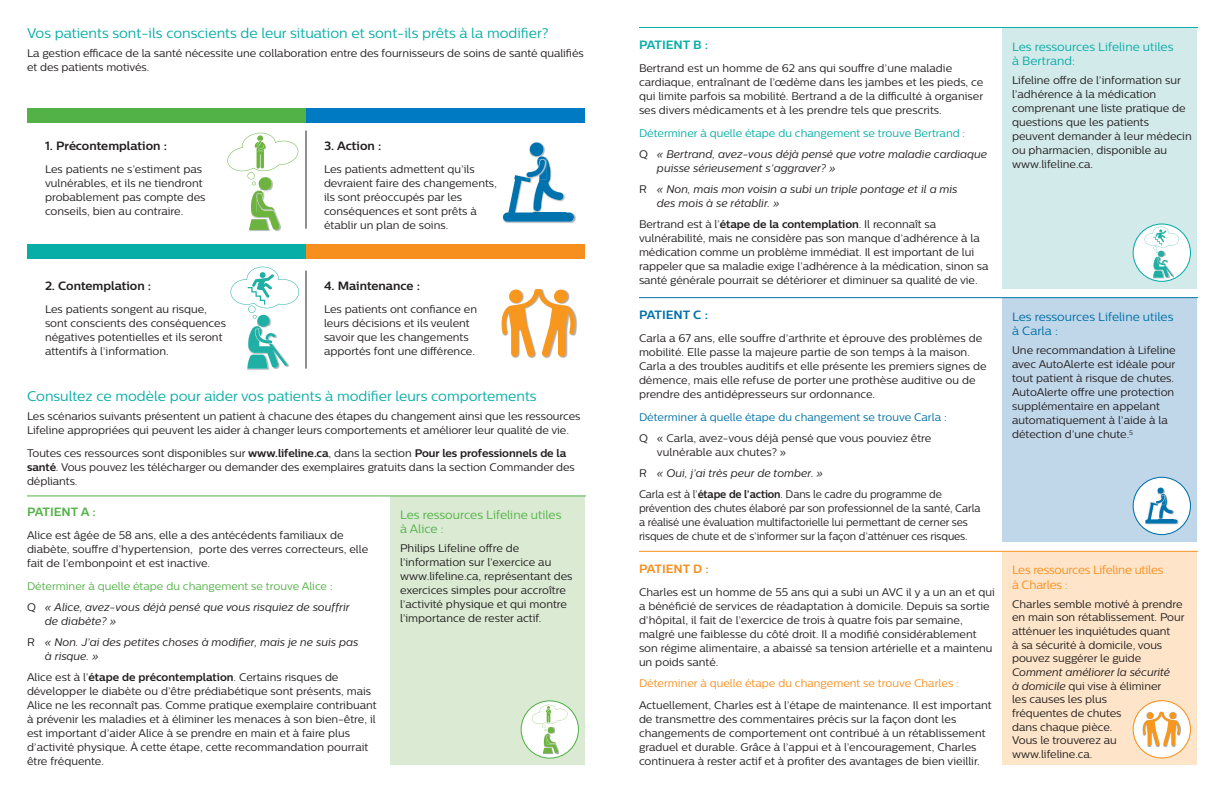
<style>
.page{position:relative;width:1224px;height:792px;background:#fff}
.page>*{position:absolute;margin:0;border:0;box-sizing:border-box;transform-origin:0 0}
.t1{font:14px "Centrale Sans";color:#07ada7}
.t2{font:700 12px "Centrale Sans";color:#231f20}
.t3{font:12px/14.4px "Centrale Sans";color:#07ada7}
.t4{font:12px/14.4px "Centrale Sans";letter-spacing:-.02em;color:#f68f1e}
.t5{font:12px/14.4px "Centrale Sans";color:#0071a7}
.t6{font:12px/14.4px "Centrale Sans";color:#53b247}
.t7{font:700 12px "Centrale Sans";color:#53b247}
.t8{font:700 12px "Centrale Sans";color:#07ada7}
.t9{font:700 12px "Centrale Sans";color:#0071a7}
.t10{font:700 12px "Centrale Sans";color:#f68f1e}
.t11{font:11px/14px "Centrale Sans";color:#231f20}
.t12{font:italic 11px/21.2px "Centrale Sans";color:#231f20}
.t13{font:11px/14px "Centrale Sans";color:#231f20;scale:.95 1}
.t14{font:11px "Centrale Sans";color:#f68f1e}
.t15{font:11px "Centrale Sans";color:#0071a7}
.s1{font-weight:700}
.s2{font-style:normal;color:#53b247}
.s3{font-style:normal}
.s4{font-style:italic}
.s5{font-style:normal;color:#07ada7}
</style>
<div class="page">
<div style="left:304px;top:245px;width:281px;height:14px;background:#f68f1e"></div>
<div style="left:305px;top:108px;width:280px;height:15px;background:#007bc3"></div>
<div style="left:390px;top:497px;width:195px;height:268px;background:#daead3"></div>
<div style="left:27px;top:108px;width:279px;height:15px;background:#53b247"></div>
<div style="left:27px;top:245px;width:279px;height:14px;background:#07ada7"></div>
<svg style="left:227px;top:133px;width:71px;height:98px"></svg>
<img style="left:248px;top:369px;width:21px;height:1px">
<svg style="left:231px;top:267px;width:68px;height:102px"></svg>
<img style="left:505px;top:214px;width:71px;height:9px">
<svg style="left:503px;top:142px;width:71px;height:80px"></svg>
<img style="left:501px;top:313px;width:76px;height:45px">
<svg style="left:502px;top:289px;width:73px;height:68px"></svg>
<hr style="left:27px;top:495px;width:559px;height:1px;background:#53b247">
<hr style="left:305px;top:131px;width:1px;height:98px;background:#231f20">
<hr style="left:305px;top:271px;width:1px;height:98px;background:#231f20">
<div style="left:1002px;top:28px;width:195px;height:261px;background:#d3eaea"></div>
<hr style="left:639px;top:27px;width:559px;height:1px;background:#07ada7">
<div style="left:1002px;top:298px;width:195px;height:244px;background:#c0d6e9"></div>
<hr style="left:639px;top:297px;width:559px;height:1px;background:#0071a7">
<div style="left:1002px;top:552px;width:195px;height:213px;background:#fee5c9"></div>
<hr style="left:639px;top:551px;width:559px;height:1px;background:#f68f1e">
<svg style="left:521px;top:700px;width:58px;height:59px"></svg>
<svg style="left:1133px;top:700px;width:58px;height:59px"></svg>
<svg style="left:1133px;top:224px;width:58px;height:58px"></svg>
<svg style="left:1133px;top:477px;width:58px;height:58px"></svg>
<p class="t1" style="left:27px;top:27px;width:523px">Vos patients sont-ils conscients de leur situation et sont-ils prêts à la modifier?</p>
<p class="t11" style="left:27px;top:46px;width:558px">La gestion efficace de la santé nécessite une collaboration entre des fournisseurs de soins de santé qualifiés et des patients motivés.</p>
<p class="t2" style="left:45px;top:141px;width:123px">1. Précontemplation :</p>
<p class="t11" style="left:45px;top:163px;width:162px">Les patients ne s’estiment pas vulnérables, et ils ne tiendront probablement pas compte des conseils, bien au contraire.</p>
<p class="t2" style="left:324px;top:141px;width:59px">3. Action :</p>
<p class="t11" style="left:324px;top:163px;width:174px">Les patients admettent qu’ils devraient faire des changements, ils sont préoccupés par les conséquences et sont prêts à établir un plan de soins.</p>
<p class="t2" style="left:45px;top:281px;width:108px">2. Contemplation :</p>
<p class="t11" style="left:45px;top:303px;width:183px">Les patients songent au risque, sont conscients des conséquences négatives potentielles et ils seront attentifs à l’information.</p>
<p class="t2" style="left:324px;top:281px;width:98px">4. Maintenance :</p>
<p class="t11" style="left:324px;top:303px;width:155px">Les patients ont confiance en leurs décisions et ils veulent savoir que les changements apportés font une différence.</p>
<p class="t1" style="left:27px;top:391px;width:511px">Consultez ce modèle pour aider vos patients à modifier leurs comportements</p>
<p class="t11" style="left:27px;top:410px;width:555px">Les scénarios suivants présentent un patient à chacune des étapes du changement ainsi que les ressources<br>Lifeline appropriées qui peuvent les aider à changer leurs comportements et améliorer leur qualité de vie.</p>
<p class="t11" style="left:27px;top:447px;width:549px">Toutes ces ressources sont disponibles sur <span class="s1">www.lifeline.ca</span>, dans la section <span class="s1">Pour les professionnels de la santé</span>. Vous pouvez les télécharger ou demander des exemplaires gratuits dans la section Commander des dépliants.</p>
<p class="t7" style="left:27px;top:508px;width:70px">PATIENT A :</p>
<p class="t11" style="left:27px;top:529px;width:343px">Alice est âgée de 58 ans, elle a des antécédents familiaux de diabète, souffre d’hypertension, porte des verres correcteurs, elle fait de l’embonpoint et est inactive.</p>
<p class="t12" style="left:27px;top:576px;width:324px"><span class="s2">Déterminer à quelle étape du changement se trouve Alice :<br></span><span class="s3">Q</span> « Alice, avez-vous déjà pensé que vous risquiez de souffrir</p>
<p class="t12" style="left:27px;top:611px;width:333px;text-indent:18px">de diabète? »<br><span class="s3">R</span> « Non. J’ai des petites choses à modifier, mais je ne suis pas</p>
<p class="t11" style="left:27px;top:646px;width:313px;line-height:21.2px;text-indent:18px"><span class="s4">à risque. »<br></span>Alice est à l’<span class="s1">étape de précontemplation</span>. Certains risques de</p>
<p class="t11" style="left:27px;top:685px;width:351px">développer le diabète ou d’être prédiabétique sont présents, mais Alice ne les reconnaît pas. Comme pratique exemplaire contribuant à prévenir les maladies et à éliminer les menaces à son bien-être, il est important d’aider Alice à se prendre en main et à faire plus d’activité physique. À cette étape, cette recommandation pourrait être fréquente.</p>
<p class="t6" style="left:400px;top:509px;width:163px">Les ressources Lifeline utiles à Alice :</p>
<p class="t11" style="left:400px;top:542px;width:174px">Philips Lifeline offre de l’information sur l’exercice au www.lifeline.ca, représentant des exercices simples pour accroître l’activité physique et qui montre l’importance de rester actif.</p>
<p class="t8" style="left:639px;top:40px;width:71px">PATIENT B :</p>
<p class="t11" style="left:639px;top:62px;width:346px">Bertrand est un homme de 62 ans qui souffre d’une maladie cardiaque, entraînant de l’œdème dans les jambes et les pieds, ce qui limite parfois sa mobilité. Bertrand a de la difficulté à organiser ses divers médicaments et à les prendre tels que prescrits.</p>
<p class="t12" style="left:639px;top:123px;width:350px"><span class="s5">Déterminer à quelle étape du changement se trouve Bertrand :<br></span><span class="s3">Q</span> « Bertrand, avez-vous déjà pensé que votre maladie cardiaque</p>
<p class="t12" style="left:639px;top:158px;width:320px;text-indent:18px">puisse sérieusement s’aggraver? »<br><span class="s3">R</span> « Non, mais mon voisin a subi un triple pontage et il a mis</p>
<p class="t11" style="left:639px;top:193px;width:299px;line-height:21.2px;text-indent:18px"><span class="s4">des mois à se rétablir. »<br></span>Bertrand est à l’<span class="s1">étape de la contemplation</span>. Il reconnaît sa</p>
<p class="t11" style="left:639px;top:232px;width:351px">vulnérabilité, mais ne considère pas son manque d’adhérence à la médication comme un problème immédiat. Il est important de lui rappeler que sa maladie exige l’adhérence à la médication, sinon sa santé générale pourrait se détériorer et diminuer sa qualité de vie.</p>
<p class="t9" style="left:639px;top:311px;width:70px">PATIENT C :</p>
<p class="t11" style="left:639px;top:332px;width:349px">Carla a 67 ans, elle souffre d’arthrite et éprouve des problèmes de mobilité. Elle passe la majeure partie de son temps à la maison.<br>Carla a des troubles auditifs et elle présente les premiers signes de démence, mais elle refuse de porter une prothèse auditive ou de prendre des antidépresseurs sur ordonnance.</p>
<p class="t15" style="left:639px;top:413px;width:309px">Déterminer à quelle étape du changement se trouve Carla :</p>
<p class="t11" style="left:657px;top:432px;width:276px;text-indent:-18px">Q « Carla, avez-vous déjà pensé que vous pouviez être vulnérable aux chutes? »</p>
<p class="t11" style="left:639px;top:463px;width:304px;line-height:21.2px">R <span class="s4">« Oui, j’ai très peur de tomber. »<br></span>Carla est à l’<span class="s1">étape de l’action</span>. Dans le cadre du programme de</p>
<p class="t13" style="left:639px;top:502px;width:361px">prévention des chutes élaboré par son professionnel de la santé, Carla a réalisé une évaluation multifactorielle lui permettant de cerner ses risques de chute et de s’informer sur la façon d’atténuer ces risques.</p>
<p class="t10" style="left:639px;top:564px;width:71px">PATIENT D :</p>
<p class="t11" style="left:639px;top:586px;width:357px">Charles est un homme de 55 ans qui a subi un AVC il y a un an et qui a bénéficié de services de réadaptation à domicile. Depuis sa sortie d’hôpital, il fait de l’exercice de trois à quatre fois par semaine, malgré une faiblesse du côté droit. Il a modifié considérablement son régime alimentaire, a abaissé sa tension artérielle et a maintenu un poids santé.</p>
<p class="t14" style="left:639px;top:679px;width:321px">Déterminer à quelle étape du changement se trouve Charles :</p>
<p class="t11" style="left:639px;top:699px;width:354px">Actuellement, Charles est à l’étape de maintenance. Il est important de transmettre des commentaires précis sur la façon dont les changements de comportement ont contribué à un rétablissement graduel et durable. Grâce à l’appui et à l’encouragement, Charles continuera à rester actif et à profiter des avantages de bien vieillir.</p>
<p class="t3" style="left:1012px;top:40px;width:163px">Les ressources Lifeline utiles à Bertrand:</p>
<p class="t11" style="left:1012px;top:74px;width:181px">Lifeline offre de l’information sur l’adhérence à la médication comprenant une liste pratique de questions que les patients peuvent demander à leur médecin ou pharmacien, disponible au www.lifeline.ca.</p>
<p class="t5" style="left:1012px;top:310px;width:163px">Les ressources Lifeline utiles à Carla :</p>
<p class="t11" style="left:1012px;top:344px;width:165px">Une recommandation à Lifeline avec AutoAlerte est idéale pour tout patient à risque de chutes.<br>AutoAlerte offre une protection supplémentaire en appelant automatiquement à l’aide à la détection d’une chute.<sup>5</sup></p>
<p class="t4" style="left:1012px;top:564px;width:153px">Les ressources Lifeline utiles à Charles :</p>
<p class="t11" style="left:1012px;top:598px;width:174px;line-height:13.7px">Charles semble motivé à prendre en main son rétablissement. Pour atténuer les inquiétudes quant<br>à sa sécurité à domicile, vous pouvez suggérer le guide</p>
<p class="t11" style="left:1012px;top:666px;width:160px;line-height:13.7px"><span class="s4">Comment améliorer la sécurité à domicile</span> qui vise à éliminer les causes les plus<br>fréquentes de chutes<br>dans chaque pièce.<br>Vous le trouverez au www.lifeline.ca.</p>
</div>
